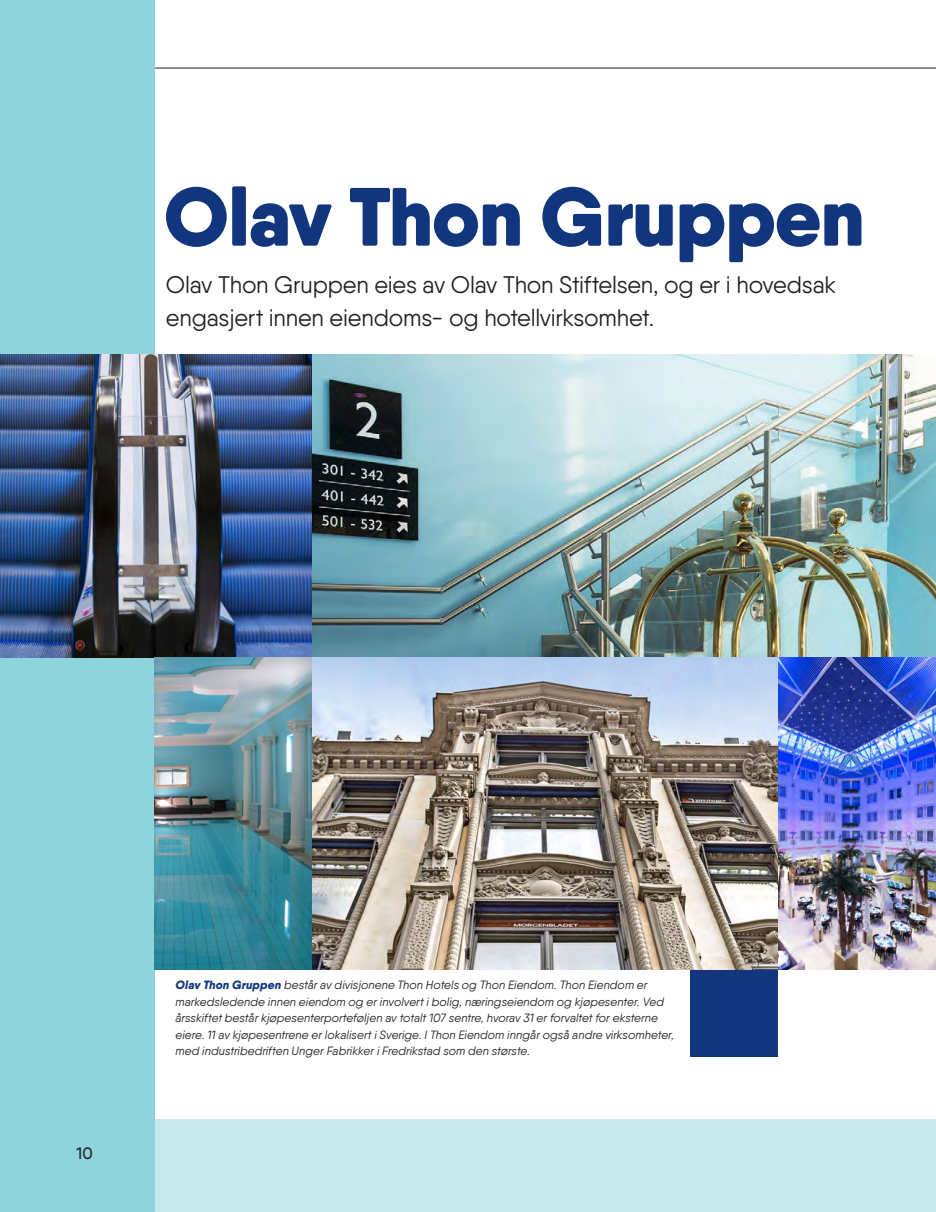
<style>
.page{position:relative;width:936px;height:1212px;background:#fff}
.page>*{position:absolute;margin:0;border:0;box-sizing:border-box;transform-origin:0 0}
.t1{font:900 82.5px "Qanelas Soft";letter-spacing:-.015em;color:#11367e}
.t2{font:24px/33px "Qanelas Soft";letter-spacing:-.01em;color:#231f20}
.t3{font:500 16.5px "Qanelas Soft";color:#231f20}
.Paragraph_Style_1{font:italic 12px/16.5px "Qanelas Soft";letter-spacing:.005em;color:#231f20}
.s1{font-weight:800;color:#11367e}
</style>
<div class="page">
<hr style="left:0;top:68px;width:935px;height:1px;background:#231f20">
<div style="left:1px;top:1120px;width:934px;height:92px;background:#c6e9ed"></div>
<div style="left:0;top:0;width:154px;height:1212px;background:#8dd4db"></div>
<div style="left:690px;top:970px;width:87px;height:87px;background:#11367e"></div>
<img style="left:0;top:354px;width:935px;height:303px">
<img style="left:154px;top:657px;width:781px;height:313px">
<p class="t1" style="left:164px;top:163px;width:702px">Olav Thon Gruppen</p>
<p class="t2" style="left:166px;top:268px;width:672px">Olav Thon Gruppen eies av Olav Thon Stiftelsen, og er i hovedsak engasjert innen eiendoms- og hotellvirksomhet.</p>
<p class="t3" style="left:77px;top:1143px;width:18px">10</p>
<p class="Paragraph_Style_1" style="left:175px;top:977px;width:500px"><span class="s1">Olav Thon Gruppen</span> består av divisjonene Thon Hotels og Thon Eiendom. Thon Eiendom er markedsledende innen eiendom og er involvert i bolig, næringseiendom og kjøpesenter. Ved årsskiftet består kjøpesenterporteføljen av totalt 107 sentre, hvorav 31 er forvaltet for eksterne eiere. 11 av kjøpesentrene er lokalisert i Sverige. I Thon Eiendom inngår også andre virksomheter, med industribedriften Unger Fabrikker i Fredrikstad som den største.</p>
</div>
